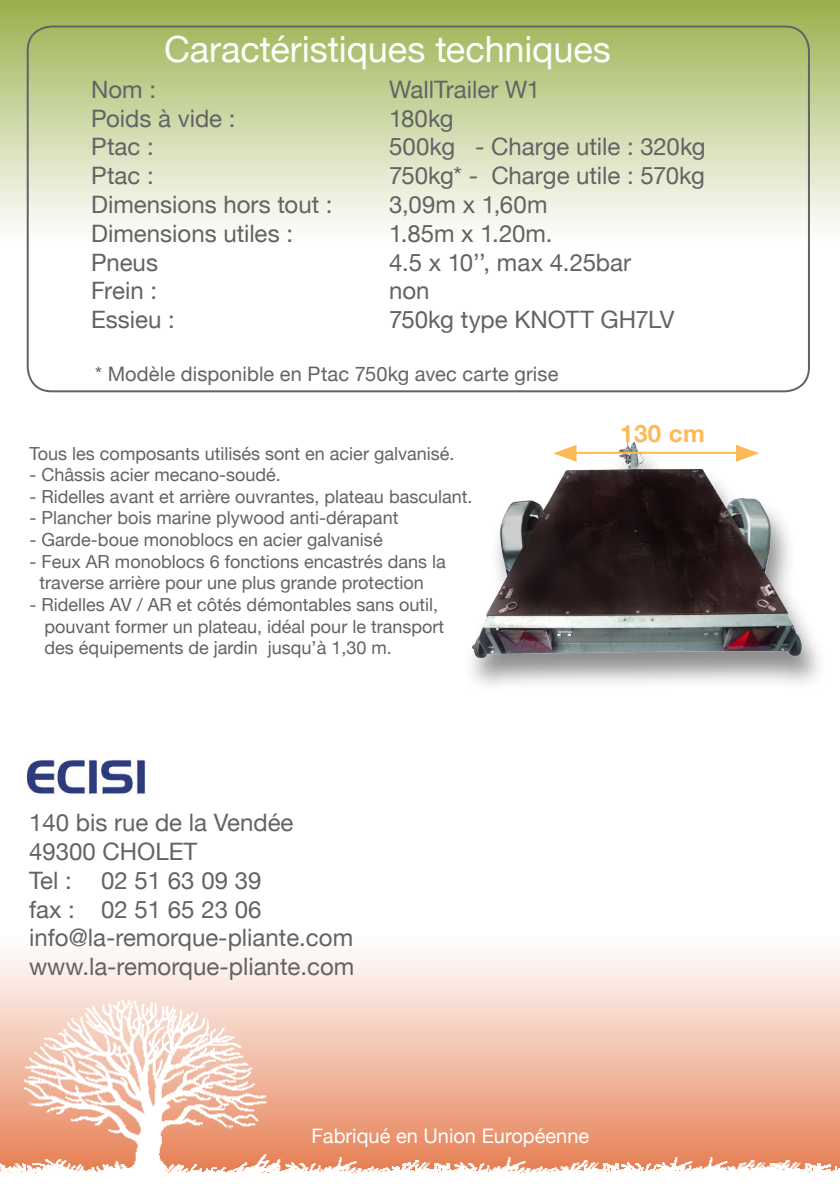
<style>
.page{position:relative;width:840px;height:1191px;background:#fff}
.page>*{position:absolute;margin:0;border:0;box-sizing:border-box;transform-origin:0 0}
.t1{font:36px "Helvetica Neue";letter-spacing:-.005em;color:#fff}
.t2{font:24px "Helvetica Neue";color:#636366}
.t3{font:700 24px "Helvetica Neue";color:#fcb955}
.t4{font:20px "Helvetica Neue";letter-spacing:.01em;color:#636366}
.t5{font:20px "Helvetica Neue";color:#fff}
.t6{font:18px "Helvetica Neue";color:#636366}
</style>
<div class="page">
<div style="left:0;top:953px;width:839px;height:25px;background:#fcf2ee"></div>
<svg style="left:0;top:0;width:839px;height:251px;background:#ced8aa"></svg>
<img style="left:0;top:978px;width:839px;height:196px">
<div style="left:462px;top:443px;width:365px;height:251px;background:#231f20;opacity:.51"></div>
<img style="left:467px;top:443px;width:335px;height:251px">
<svg style="left:553px;top:445px;width:23px;height:17px"></svg>
<svg style="left:735px;top:445px;width:23px;height:17px"></svg>
<hr style="left:558px;top:452px;width:198px;height:2px;background:#fcb955">
<div style="left:27px;top:26px;width:782px;height:366px;border:2px solid #636366;border-radius:24px"></div>
<img style="left:26px;top:759px;width:119px;height:36px">
<p class="t1" style="left:164px;top:23px;width:448px">Caractéristiques techniques</p>
<p class="t2" style="left:91px;top:72px;width:66px">Nom :</p>
<p class="t2" style="left:389px;top:72px;width:152px">WallTrailer W1</p>
<p class="t2" style="left:91px;top:101px;width:146px">Poids à vide :</p>
<p class="t2" style="left:389px;top:101px;width:66px">180kg</p>
<p class="t2" style="left:91px;top:130px;width:64px">Ptac :</p>
<p class="t2" style="left:389px;top:130px;width:318px">500kg - Charge utile : 320kg</p>
<p class="t2" style="left:91px;top:158px;width:64px">Ptac :</p>
<p class="t2" style="left:389px;top:158px;width:317px">750kg* - Charge utile : 570kg</p>
<p class="t2" style="left:91px;top:187px;width:243px">Dimensions hors tout :</p>
<p class="t2" style="left:389px;top:187px;width:160px">3,09m x 1,60m</p>
<p class="t2" style="left:91px;top:216px;width:203px">Dimensions utiles :</p>
<p class="t2" style="left:389px;top:216px;width:165px">1.85m x 1.20m.</p>
<p class="t2" style="left:91px;top:245px;width:68px">Pneus</p>
<p class="t2" style="left:389px;top:245px;width:243px">4.5 x 10’’, max 4.25bar</p>
<p class="t2" style="left:91px;top:274px;width:67px">Frein :</p>
<p class="t2" style="left:389px;top:274px;width:42px">non</p>
<p class="t2" style="left:91px;top:302px;width:85px">Essieu :</p>
<p class="t2" style="left:389px;top:302px;width:287px">750kg type KNOTT GH7LV</p>
<p class="t4" style="left:95px;top:359px;width:464px">* Modèle disponible en Ptac 750kg avec carte grise</p>
<p class="t6" style="left:30px;top:440px;width:426px">Tous les composants utilisés sont en acier galvanisé.</p>
<p class="t6" style="left:30px;top:462px;width:253px">- Châssis acier mecano-soudé.</p>
<p class="t6" style="left:30px;top:483px;width:444px">- Ridelles avant et arrière ouvrantes, plateau basculant.</p>
<p class="t6" style="left:30px;top:505px;width:370px">- Plancher bois marine plywood anti-dérapant</p>
<p class="t6" style="left:30px;top:527px;width:354px">- Garde-boue monoblocs en acier galvanisé</p>
<p class="t6" style="left:30px;top:548px;width:417px">- Feux AR monoblocs 6 fonctions encastrés dans la</p>
<p class="t6" style="left:40px;top:570px;width:385px">traverse arrière pour une plus grande protection</p>
<p class="t6" style="left:30px;top:591px;width:410px">- Ridelles AV / AR et côtés démontables sans outil,</p>
<p class="t6" style="left:45px;top:613px;width:401px">pouvant former un plateau, idéal pour le transport</p>
<p class="t6" style="left:45px;top:635px;width:348px">des équipements de jardin jusqu’à 1,30 m.</p>
<p class="t3" style="left:620px;top:414px;width:86px">130 cm</p>
<p class="t2" style="left:29px;top:805px;width:266px">140 bis rue de la Vendée</p>
<p class="t2" style="left:29px;top:834px;width:170px">49300 CHOLET</p>
<p class="t2" style="left:29px;top:863px;width:234px">Tel : 02 51 63 09 39</p>
<p class="t2" style="left:29px;top:891px;width:234px">fax : 02 51 65 23 06</p>
<p class="t2" style="left:29px;top:920px;width:325px">info@la-remorque-pliante.com</p>
<p class="t2" style="left:29px;top:949px;width:326px">www.la-remorque-pliante.com</p>
<p class="t5" style="left:311px;top:1121px;width:279px">Fabriqué en Union Européenne</p>
</div>
